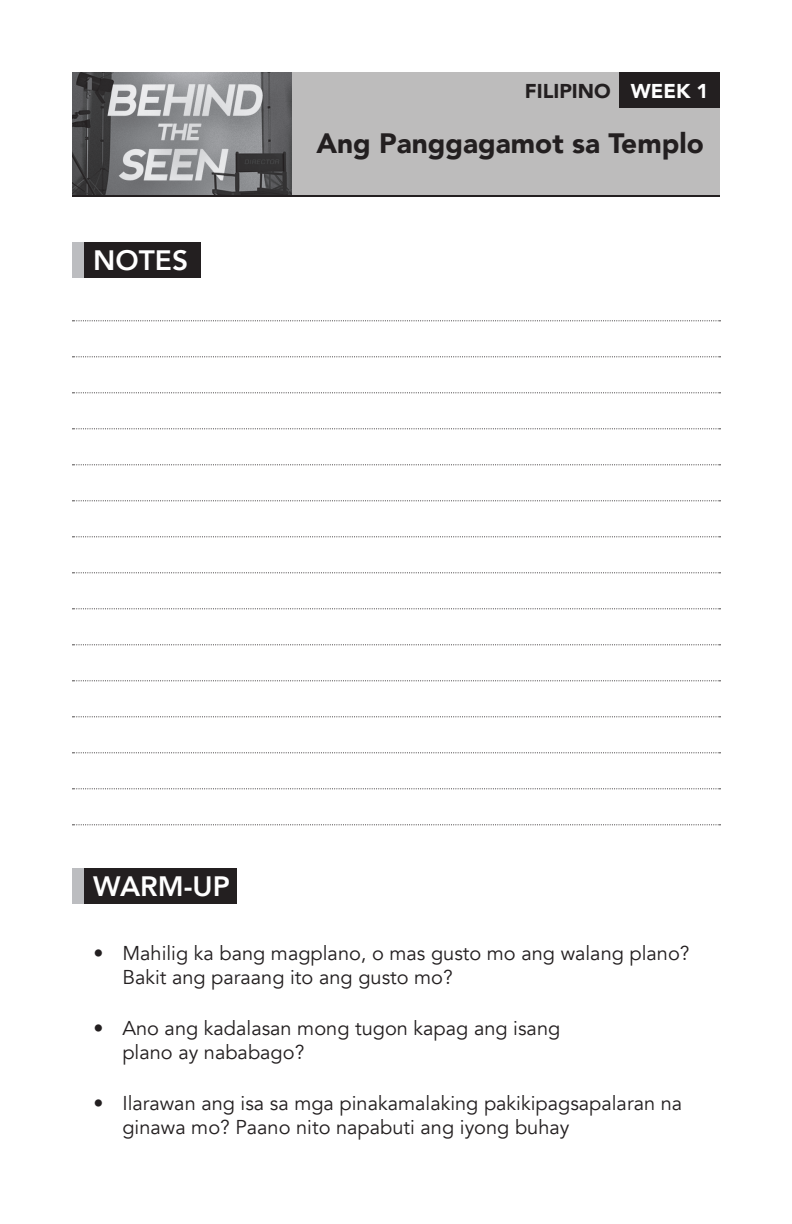
<style>
.page{position:relative;width:792px;height:1224px;background:#fff}
.page>*{position:absolute;margin:0;border:0;box-sizing:border-box;transform-origin:0 0}
.t1{font:900 28px "Avenir";color:#231f20}
.header_text{font:800 28px "Avenir";color:#fff}
.t2{font:20px/24px "Avenir";color:#231f20}
.t3{font:900 20px "Avenir";color:#231f20}
.s1{color:#fff}
</style>
<div class="page">
<svg style="left:72px;top:320px;width:649px;height:1px"></svg>
<svg style="left:72px;top:356px;width:649px;height:1px"></svg>
<svg style="left:72px;top:392px;width:649px;height:1px"></svg>
<svg style="left:72px;top:428px;width:649px;height:1px"></svg>
<svg style="left:72px;top:464px;width:649px;height:1px"></svg>
<svg style="left:72px;top:500px;width:649px;height:1px"></svg>
<svg style="left:72px;top:536px;width:649px;height:1px"></svg>
<svg style="left:72px;top:572px;width:649px;height:1px"></svg>
<svg style="left:72px;top:608px;width:649px;height:1px"></svg>
<svg style="left:72px;top:644px;width:649px;height:1px"></svg>
<svg style="left:72px;top:680px;width:649px;height:1px"></svg>
<svg style="left:72px;top:716px;width:649px;height:1px"></svg>
<svg style="left:72px;top:752px;width:649px;height:1px"></svg>
<svg style="left:72px;top:788px;width:649px;height:1px"></svg>
<svg style="left:72px;top:824px;width:649px;height:1px"></svg>
<div style="left:292px;top:72px;width:428px;height:124px;background:#bdbcbc"></div>
<hr style="left:72px;top:195px;width:648px;height:2px;background:#231f20">
<div style="left:619px;top:72px;width:101px;height:36px;background:#231f20"></div>
<img style="left:72px;top:72px;width:220px;height:123px">
<div style="left:72px;top:242px;width:12px;height:36px;background:#bcbdc0"></div>
<div style="left:84px;top:242px;width:117px;height:36px;background:#231f20"></div>
<div style="left:72px;top:868px;width:12px;height:36px;background:#bcbdc0"></div>
<div style="left:84px;top:868px;width:153px;height:36px;background:#231f20"></div>
<p class="t3" style="left:525px;top:73px;width:185px">FILIPINO <span class="s1">WEEK 1</span></p>
<p class="header_text" style="left:93px;top:235px;width:96px">NOTES</p>
<p class="t1" style="left:316px;top:120px;width:389px">Ang Panggagamot sa Templo</p>
<p class="header_text" style="left:93px;top:861px;width:138px">WARM-UP</p>
<p class="t2" style="left:122px;top:942px;width:569px;text-indent:-29px">• Mahilig ka bang magplano, o mas gusto mo ang walang plano?<br>Bakit ang paraang ito ang gusto mo?</p>
<p class="t2" style="left:122px;top:1017px;width:439px;text-indent:-29px">• Ano ang kadalasan mong tugon kapag ang isang plano ay nababago?</p>
<p class="t2" style="left:122px;top:1092px;width:561px;text-indent:-29px">• Ilarawan ang isa sa mga pinakamalaking pakikipagsapalaran na ginawa mo? Paano nito napabuti ang iyong buhay</p>
</div>
